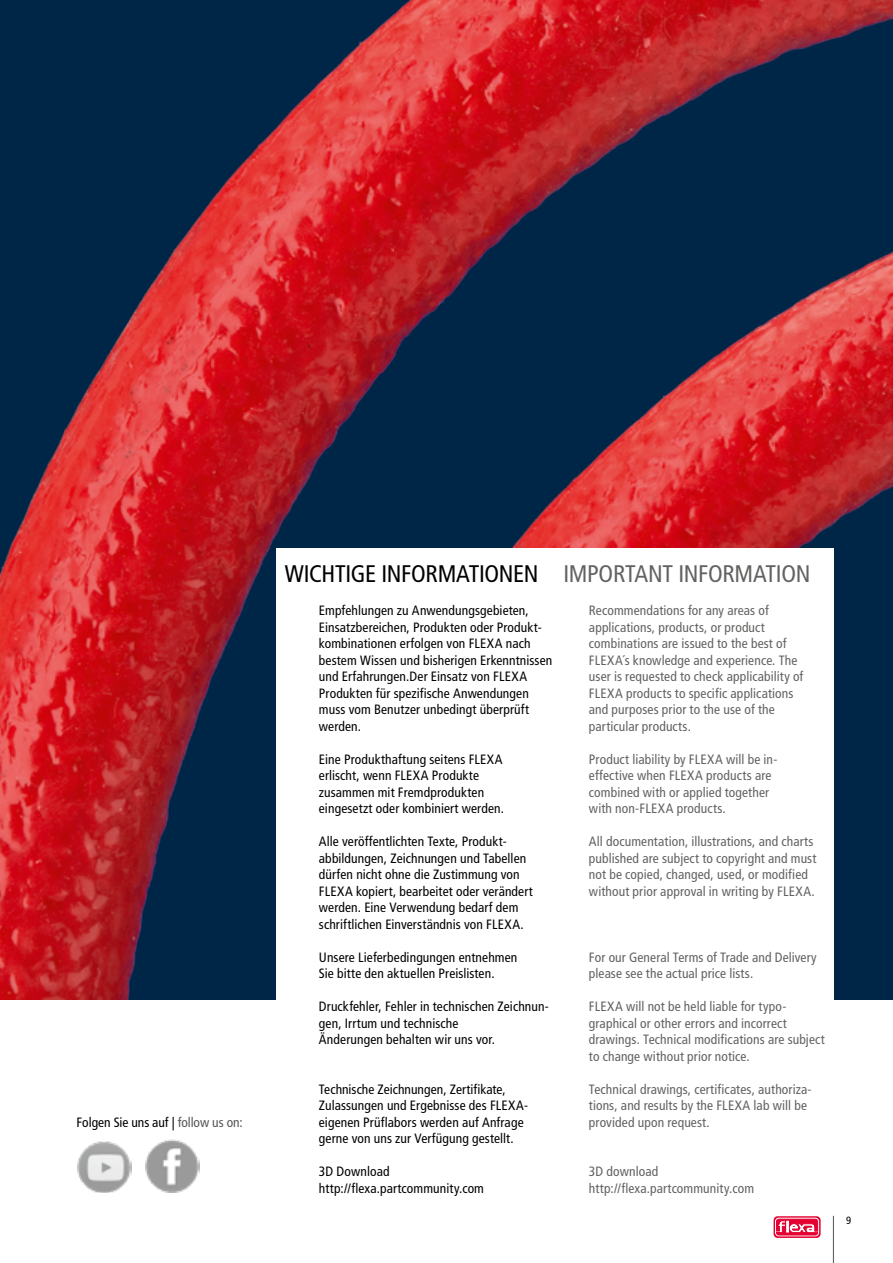
<style>
.page{position:relative;width:893px;height:1263px;background:#fff}
.page>*{position:absolute;margin:0;border:0;box-sizing:border-box;transform-origin:0 0}
.t1{font:condensed 24px "Frutiger LT Std";letter-spacing:-.015em;color:#000}
.t2{font:condensed 24px "Frutiger LT Std";letter-spacing:-.015em;color:#626261}
.t3{font:condensed 13.5px/16.5px "Frutiger LT Std";letter-spacing:.01em;color:#000}
.t4{font:condensed 13.5px/16.5px "Frutiger LT Std";letter-spacing:.01em;color:#626261}
.t5{font:condensed 10.5px "Frutiger LT Std";color:#000}
.s1{color:#565655}
</style>
<div class="page">
<img style="left:77px;top:1141px;width:55px;height:52px">
<img style="left:145px;top:1139px;width:55px;height:54px">
<hr style="left:833px;top:1216px;width:1px;height:47px;background:#626261">
<svg style="left:774px;top:1216px;width:47px;height:22px"></svg>
<svg style="left:775px;top:1218px;width:44px;height:18px"></svg>
<svg style="left:776px;top:1219px;width:42px;height:16px"></svg>
<img style="left:0;top:0;width:893px;height:999px">
<div style="left:276px;top:548px;width:557px;height:645px;background:#fff"></div>
<p class="t3" style="left:77px;top:1114px;width:168px">Folgen Sie uns auf | <span class="s1">follow us on:</span></p>
<h1 class="t1" style="left:285px;top:560px;width:255px">WICHTIGE INFORMATIONEN</h1>
<p class="t3" style="left:319px;top:602px;width:235px">Empfehlungen zu Anwendungsgebieten, Einsatzbereichen, Produkten oder Produkt&shy;kombinationen erfolgen von FLEXA nach bestem Wissen und bisherigen Erkenntnissen und Erfahrungen.Der Einsatz von FLEXA Produkten für spezifische Anwendungen muss vom Benutzer unbedingt überprüft werden.</p>
<p class="t3" style="left:319px;top:751px;width:187px">Eine Produkthaftung seitens FLEXA erlischt, wenn FLEXA Produkte zusammen mit Fremdprodukten eingesetzt oder kombiniert werden.</p>
<p class="t3" style="left:319px;top:833px;width:215px">Alle veröffentlichten Texte, Produkt&shy;abbildungen, Zeichnungen und Tabellen dürfen nicht ohne die Zustimmung von FLEXA kopiert, bearbeitet oder verändert werden. Eine Verwendung bedarf dem schriftlichen Einverständnis von FLEXA.</p>
<p class="t3" style="left:319px;top:949px;width:200px">Unsere Lieferbedingungen entnehmen<br>Sie bitte den aktuellen Preislisten.</p>
<p class="t3" style="left:319px;top:998px;width:231px">Druckfehler, Fehler in technischen Zeichnun&shy;gen, Irrtum und technische<br>Änderungen behalten wir uns vor.</p>
<p class="t3" style="left:319px;top:1081px;width:211px">Technische Zeichnungen, Zertifikate, Zulassungen und Ergebnisse des FLEXA&shy;eigenen Prüflabors werden auf Anfrage gerne von uns zur Verfügung gestellt.</p>
<p class="t3" style="left:319px;top:1163px;width:167px">3D Download http://flexa.partcommunity.com</p>
<h1 class="t2" style="left:563px;top:560px;width:249px">IMPORTANT INFORMATION</h1>
<p class="t4" style="left:589px;top:602px;width:216px">Recommendations for any areas of applications, products, or product combinations are issued to the best of FLEXA´s knowledge and experience. The user is requested to check applicability of FLEXA products to specific applications and purposes prior to the use of the particular products.</p>
<p class="t4" style="left:589px;top:751px;width:190px">Product liability by FLEXA will be in&shy;effective when FLEXA products are combined with or applied together with non-FLEXA products.</p>
<p class="t4" style="left:589px;top:833px;width:229px">All documentation, illustrations, and charts published are subject to copyright and must not be copied, changed, used, or modified without prior approval in writing by FLEXA.</p>
<p class="t4" style="left:589px;top:949px;width:229px">For our General Terms of Trade and Delivery please see the actual price lists.</p>
<p class="t4" style="left:589px;top:998px;width:237px">FLEXA will not be held liable for typo&shy;graphical or other errors and incorrect drawings. Technical modifications are subject to change without prior notice.</p>
<p class="t4" style="left:589px;top:1081px;width:224px">Technical drawings, certificates, authoriza&shy;tions, and results by the FLEXA lab will be provided upon request.</p>
<p class="t4" style="left:589px;top:1163px;width:167px">3D download http://flexa.partcommunity.com</p>
<p class="t5" style="left:846px;top:1214px;width:7px">9</p>
</div>
